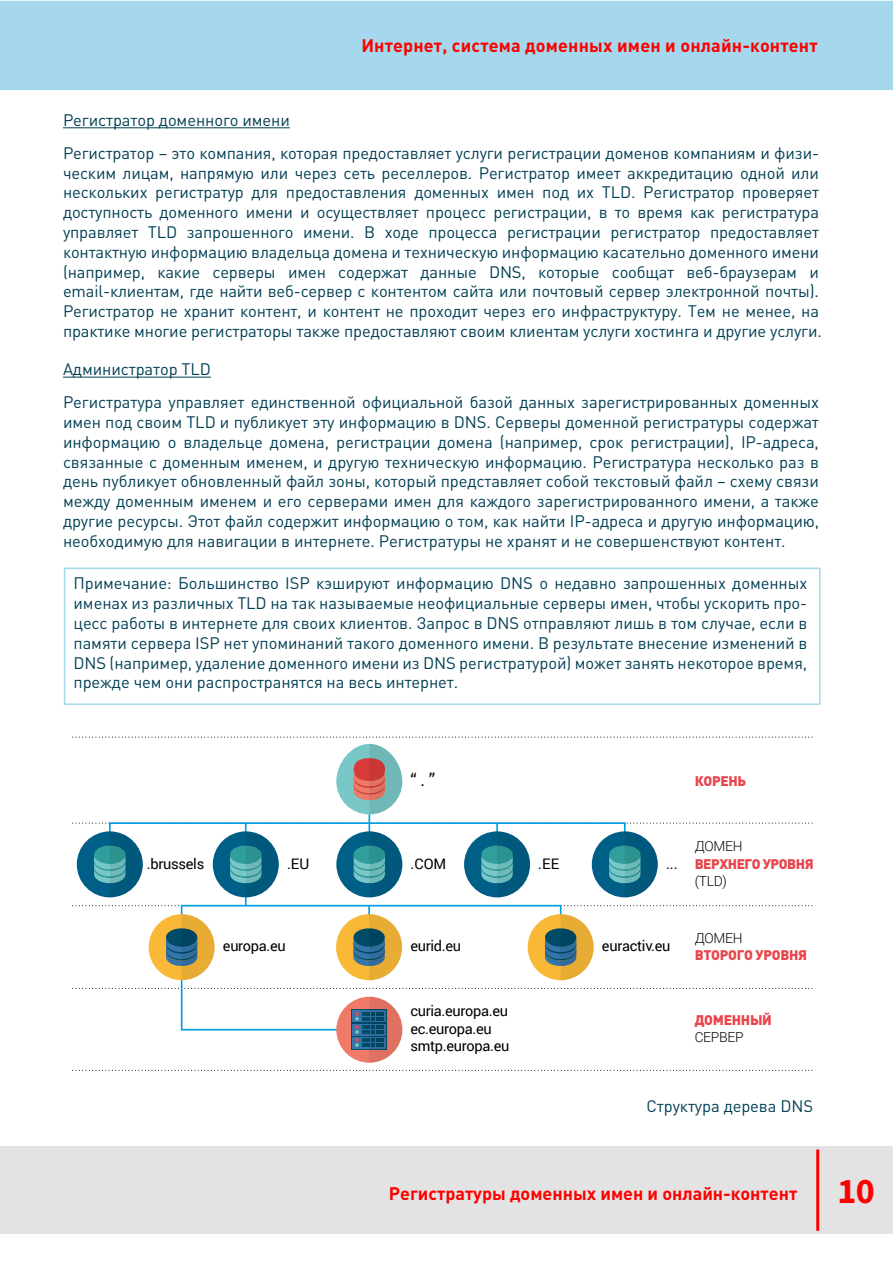
<style>
.page{position:relative;width:893px;height:1263px;background:#fff}
.page>*{position:absolute;margin:0;border:0;box-sizing:border-box;transform-origin:0 0}
.t1{font:700 36px "Source Sans Pro";color:#f00}
.t2{font:700 18px "DIN Pro";letter-spacing:.01em;color:#f00}
.t3{font:17.4px "Roboto";color:#000}
.t4{font:16.5px/19.8px "DIN Pro";letter-spacing:-.01em;color:#023f54}
.t5{font:14.55px/17.4px "Roboto";letter-spacing:-.02em;color:#000}
.t6{font:900 13.8px "DIN Pro";letter-spacing:-.02em;color:#e9454c}
.t7{font:300 13.8px "Roboto";letter-spacing:-.02em;color:#000}
</style>
<div class="page">
<div style="left:0;top:1146px;width:893px;height:88px;background:#e3e3e3"></div>
<div style="left:0;top:1px;width:893px;height:89px;background:#a5d8ec"></div>
<hr style="left:816px;top:1149px;width:3px;height:82px;background:#f00">
<svg style="left:72px;top:823px;width:741px;height:1px"></svg>
<svg style="left:72px;top:905px;width:741px;height:1px"></svg>
<svg style="left:72px;top:988px;width:741px;height:1px"></svg>
<svg style="left:72px;top:1070px;width:741px;height:1px"></svg>
<svg style="left:72px;top:737px;width:741px;height:1px"></svg>
<hr style="left:369px;top:785px;width:1px;height:76px;background:#009fe3">
<hr style="left:245px;top:823px;width:2px;height:82px;background:#009fe3">
<hr style="left:496px;top:823px;width:2px;height:39px;background:#009fe3">
<hr style="left:624px;top:823px;width:2px;height:39px;background:#009fe3">
<hr style="left:109px;top:823px;width:2px;height:39px;background:#009fe3">
<hr style="left:181px;top:906px;width:1px;height:124px;background:#009fe3">
<hr style="left:368px;top:906px;width:2px;height:38px;background:#009fe3">
<hr style="left:560px;top:906px;width:1px;height:38px;background:#009fe3">
<hr style="left:110px;top:822px;width:515px;height:2px;background:#009fe3">
<hr style="left:182px;top:905px;width:379px;height:1px;background:#009fe3">
<hr style="left:182px;top:1029px;width:187px;height:1px;background:#009fe3">
<div style="left:77px;top:831px;width:66px;height:66px;background:#005f87;border-radius:50%"></div>
<svg style="left:93px;top:831px;width:50px;height:66px"></svg>
<div style="left:213px;top:831px;width:66px;height:66px;background:#005f87;border-radius:50%"></div>
<svg style="left:229px;top:831px;width:50px;height:66px"></svg>
<div style="left:336px;top:831px;width:66px;height:66px;background:#005f87;border-radius:50%"></div>
<svg style="left:352px;top:831px;width:50px;height:66px"></svg>
<div style="left:464px;top:831px;width:66px;height:66px;background:#005f87;border-radius:50%"></div>
<svg style="left:480px;top:831px;width:50px;height:66px"></svg>
<div style="left:592px;top:831px;width:66px;height:66px;background:#005f87;border-radius:50%"></div>
<svg style="left:608px;top:831px;width:50px;height:66px"></svg>
<div style="left:149px;top:914px;width:66px;height:66px;background:#fab837;border-radius:50%"></div>
<svg style="left:164px;top:914px;width:51px;height:66px"></svg>
<div style="left:336px;top:914px;width:66px;height:66px;background:#fab837;border-radius:50%"></div>
<svg style="left:352px;top:914px;width:50px;height:66px"></svg>
<div style="left:528px;top:914px;width:66px;height:66px;background:#fab837;border-radius:50%"></div>
<svg style="left:543px;top:914px;width:51px;height:66px"></svg>
<div style="left:336px;top:744px;width:66px;height:70px;background:#79c7c7;border-radius:33px"></div>
<svg style="left:352px;top:744px;width:50px;height:70px"></svg>
<div style="left:336px;top:997px;width:66px;height:66px;background:#ef7a67;border-radius:50%"></div>
<svg style="left:352px;top:1009px;width:3px;height:41px"></svg>
<div style="left:352px;top:1010px;width:34px;height:12px;background:#3575a9"></div>
<div style="left:352px;top:1024px;width:34px;height:11px;background:#3575a9"></div>
<div style="left:352px;top:1037px;width:34px;height:11px;background:#3575a9"></div>
<svg style="left:355px;top:997px;width:47px;height:66px"></svg>
<div style="left:64px;top:568px;width:756px;height:137px;border:2px solid #a5d8ec"></div>
<hr style="left:63px;top:127px;width:227px;height:1px;background:#023f54">
<hr style="left:63px;top:377px;width:148px;height:1px;background:#023f54">
<p class="t2" style="left:361px;top:33px;width:458px">Интернет, система доменных имен и онлайн-контент</p>
<p class="t4" style="left:63px;top:102px;width:757px;line-height:33.3px">Регистратор доменного имени<br>Регистратор – это компания, которая предоставляет услуги регистрации доменов компаниям и физи-</p>
<p class="t4" style="left:63px;top:162px;width:760px">ческим лицам, напрямую или через сеть реселлеров. Регистратор имеет аккредитацию одной или нескольких регистратур для предоставления доменных имен под их TLD. Регистратор проверяет доступность доменного имени и осуществляет процесс регистрации, в то время как регистратура управляет TLD запрошенного имени. В ходе процесса регистрации регистратор предоставляет контактную информацию владельца домена и техническую информацию касательно доменного имени (например, какие серверы имен содержат данные DNS, которые сообщат веб-браузерам и email-клиентам, где найти веб-сервер с контентом сайта или почтовый сервер электронной почты).<br>Регистратор не хранит контент, и контент не проходит через его инфраструктуру. Тем не менее, на практике многие регистраторы также предоставляют своим клиентам услуги хостинга и другие услуги.</p>
<p class="t4" style="left:63px;top:352px;width:757px;line-height:33.3px">Администратор TLD<br>Регистратура управляет единственной официальной базой данных зарегистрированных доменных</p>
<p class="t4" style="left:63px;top:411px;width:757px;text-align:justify">имен под своим TLD и публикует эту информацию в DNS. Серверы доменной регистратуры содержат информацию о владельце домена, регистрации домена (например, срок регистрации), IP-адреса, связанные с доменным именем, и другую техническую информацию. Регистратура несколько раз в день публикует обновленный файл зоны, который представляет собой текстовый файл – схему связи между доменным именем и его серверами имен для каждого зарегистрированного имени, а также другие ресурсы. Этот файл содержит информацию о том, как найти IP-адреса и другую информацию, необходимую для навигации в интернете. Регистратуры не хранят и не совершенствуют контент.</p>
<p class="t4" style="left:74px;top:573px;width:735px;text-align:justify">Примечание: Большинство ISP кэшируют информацию DNS о недавно запрошенных доменных именах из различных TLD на так называемые неофициальные серверы имен, чтобы ускорить про&shy;цесс работы в интернете для своих клиентов. Запрос в DNS отправляют лишь в том случае, если в памяти сервера ISP нет упоминаний такого доменного имени. В результате внесение изменений в DNS (например, удаление доменного имени из DNS регистратурой) может занять некоторое время, прежде чем они распространятся на весь интернет.</p>
<p class="t3" style="left:411px;top:767px;width:26px">“ . ”</p>
<p class="t6" style="left:695px;top:771px;width:53px">КОРЕНЬ</p>
<p class="t5" style="left:147px;top:854px;width:59px">.brussels</p>
<p class="t5" style="left:287px;top:854px;width:24px">.EU</p>
<p class="t5" style="left:411px;top:854px;width:37px">.COM</p>
<p class="t5" style="left:538px;top:854px;width:22px">.EE</p>
<p class="t5" style="left:666px;top:854px;width:13px">...</p>
<p class="t5" style="left:223px;top:937px;width:64px">europa.eu</p>
<p class="t5" style="left:602px;top:937px;width:70px">euractiv.eu</p>
<p class="t5" style="left:410px;top:937px;width:52px">eurid.eu</p>
<p class="t5" style="left:410px;top:1002px;width:101px">curia.europa.eu ec.europa.eu smtp.europa.eu</p>
<p class="t7" style="left:695px;top:837px;width:49px">ДОМЕН</p>
<p class="t6" style="left:695px;top:854px;width:120px">ВЕРХНЕГО УРОВНЯ</p>
<p class="t7" style="left:695px;top:872px;width:34px">(TLD)</p>
<p class="t7" style="left:695px;top:928px;width:49px">ДОМЕН</p>
<p class="t6" style="left:695px;top:946px;width:114px">ВТОРОГО УРОВНЯ</p>
<p class="t6" style="left:695px;top:1010px;width:79px">ДОМЕННЫЙ</p>
<p class="t7" style="left:695px;top:1028px;width:50px">СЕРВЕР</p>
<p class="t4" style="left:646px;top:1095px;width:168px">Структура дерева DNS</p>
<p class="t2" style="left:389px;top:1181px;width:410px">Регистратуры доменных имен и онлайн-контент</p>
<h1 class="t1" style="left:837px;top:1168px;width:39px">10</h1>
</div>
